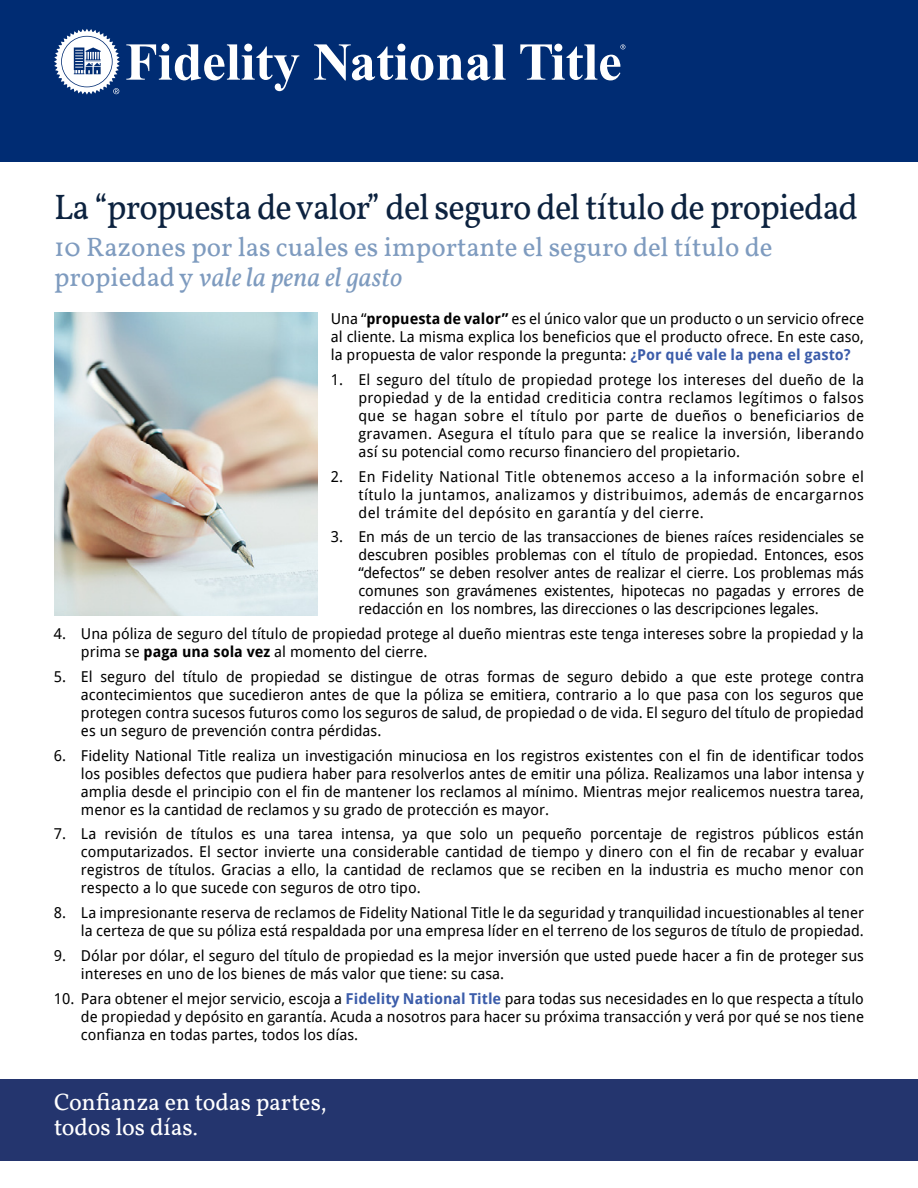
<style>
.page{position:relative;width:918px;height:1188px;background:#fff}
.page>*{position:absolute;margin:0;border:0;box-sizing:border-box;transform-origin:0 0}
.t1{font:36px "Vollkorn";letter-spacing:-.025em;color:#0c223f;scale:.96 1}
.t2{font:27px/30px "Vollkorn";color:#7e9bbf}
.t3{font:24px/25.5px "Vollkorn";letter-spacing:-.005em;color:#fff}
.t4{font:15px/18px "Droid Sans";color:#000;text-align:justify}
.s1{font-style:italic}
.s2{font-weight:700}
.s3{font-weight:700;color:#3c5daa}
</style>
<div class="page">
<div style="left:0;top:0;width:918px;height:162px;background:#002c73"></div>
<svg style="left:126px;top:44px;width:173px;height:47px"></svg>
<svg style="left:314px;top:44px;width:192px;height:36px"></svg>
<svg style="left:520px;top:44px;width:105px;height:36px"></svg>
<svg style="left:54px;top:29px;width:66px;height:66px"></svg>
<div style="left:0;top:1080px;width:918px;height:81px;background:#24356e"></div>
<img style="left:54px;top:312px;width:263px;height:304px">
<h1 class="t1" style="left:54px;top:185px;width:839px">La “propuesta de valor” del seguro del título de propiedad</h1>
<h2 class="t2" style="left:54px;top:232px;width:720px">10 Razones por las cuales es importante el seguro del título de propiedad y <span class="s1">vale la pena el gasto</span></h2>
<p class="t4" style="left:331px;top:309px;width:535px">Una “<span class="s2">propuesta de valor”</span> es el único valor que un producto o un servicio ofrece al cliente. La misma explica los beneficios que el producto ofrece. En este caso, la propuesta de valor responde la pregunta: <span class="s3">¿Por qué vale la pena el gasto?</span></p>
<p class="t4" style="left:358px;top:370px;width:507px;text-indent:-28px">1. El seguro del título de propiedad protege los intereses del dueño de la propiedad y de la entidad crediticia contra reclamos legítimos o falsos que se hagan sobre el título por parte de dueños o beneficiarios de gravamen. Asegura el título para que se realice la inversión, liberando así su potencial como recurso financiero del propietario.</p>
<p class="t4" style="left:358px;top:467px;width:507px;text-indent:-28px">2. En Fidelity National Title obtenemos acceso a la información sobre el título la juntamos, analizamos y distribuimos, además de encargarnos del trámite del depósito en garantía y del cierre.</p>
<p class="t4" style="left:358px;top:528px;width:507px;text-indent:-28px">3. En más de un tercio de las transacciones de bienes raíces residenciales se descubren posibles problemas con el título de propiedad. Entonces, esos “defectos” se deben resolver antes de realizar el cierre. Los problemas más comunes son gravámenes existentes, hipotecas no pagadas y errores de redacción en los nombres, las direcciones o las descripciones legales.</p>
<p class="t4" style="left:81px;top:624px;width:784px;text-indent:-27px">4. Una póliza de seguro del título de propiedad protege al dueño mientras este tenga intereses sobre la propiedad y la prima se <span class="s2">paga una sola vez</span> al momento del cierre.</p>
<p class="t4" style="left:81px;top:667px;width:785px;text-indent:-27px">5. El seguro del título de propiedad se distingue de otras formas de seguro debido a que este protege contra acontecimientos que sucedieron antes de que la póliza se emitiera, contrario a lo que pasa con los seguros que protegen contra sucesos futuros como los seguros de salud, de propiedad o de vida. El seguro del título de propiedad es un seguro de prevención contra pérdidas.</p>
<p class="t4" style="left:81px;top:746px;width:785px;text-indent:-27px">6. Fidelity National Title realiza un investigación minuciosa en los registros existentes con el fin de identificar todos los posibles defectos que pudiera haber para resolverlos antes de emitir una póliza. Realizamos una labor intensa y amplia desde el principio con el fin de mantener los reclamos al mínimo. Mientras mejor realicemos nuestra tarea, menor es la cantidad de reclamos y su grado de protección es mayor.</p>
<p class="t4" style="left:81px;top:825px;width:785px;text-indent:-27px">7. La revisión de títulos es una tarea intensa, ya que solo un pequeño porcentaje de registros públicos están computarizados. El sector invierte una considerable cantidad de tiempo y dinero con el fin de recabar y evaluar registros de títulos. Gracias a ello, la cantidad de reclamos que se reciben en la industria es mucho menor con respecto a lo que sucede con seguros de otro tipo.</p>
<p class="t4" style="left:54px;top:903px;width:812px;text-align:right">8. La impresionante reserva de reclamos de Fidelity National Title le da seguridad y tranquilidad incuestionables al tener la certeza de que su póliza está respaldada por una empresa líder en el terreno de los seguros de título de propiedad.</p>
<p class="t4" style="left:81px;top:946px;width:785px;text-indent:-27px">9. Dólar por dólar, el seguro del título de propiedad es la mejor inversión que usted puede hacer a fin de proteger sus intereses en uno de los bienes de más valor que tiene: su casa.</p>
<p class="t4" style="left:81px;top:989px;width:785px;text-indent:-27px">10. Para obtener el mejor servicio, escoja a <span class="s3">Fidelity National Title</span> para todas sus necesidades en lo que respecta a título de propiedad y depósito en garantía. Acuda a nosotros para hacer su próxima transacción y verá por qué se nos tiene confianza en todas partes, todos los días.</p>
<h3 class="t3" style="left:54px;top:1089px;width:274px">Confianza en todas partes, todos los días.</h3>
</div>
